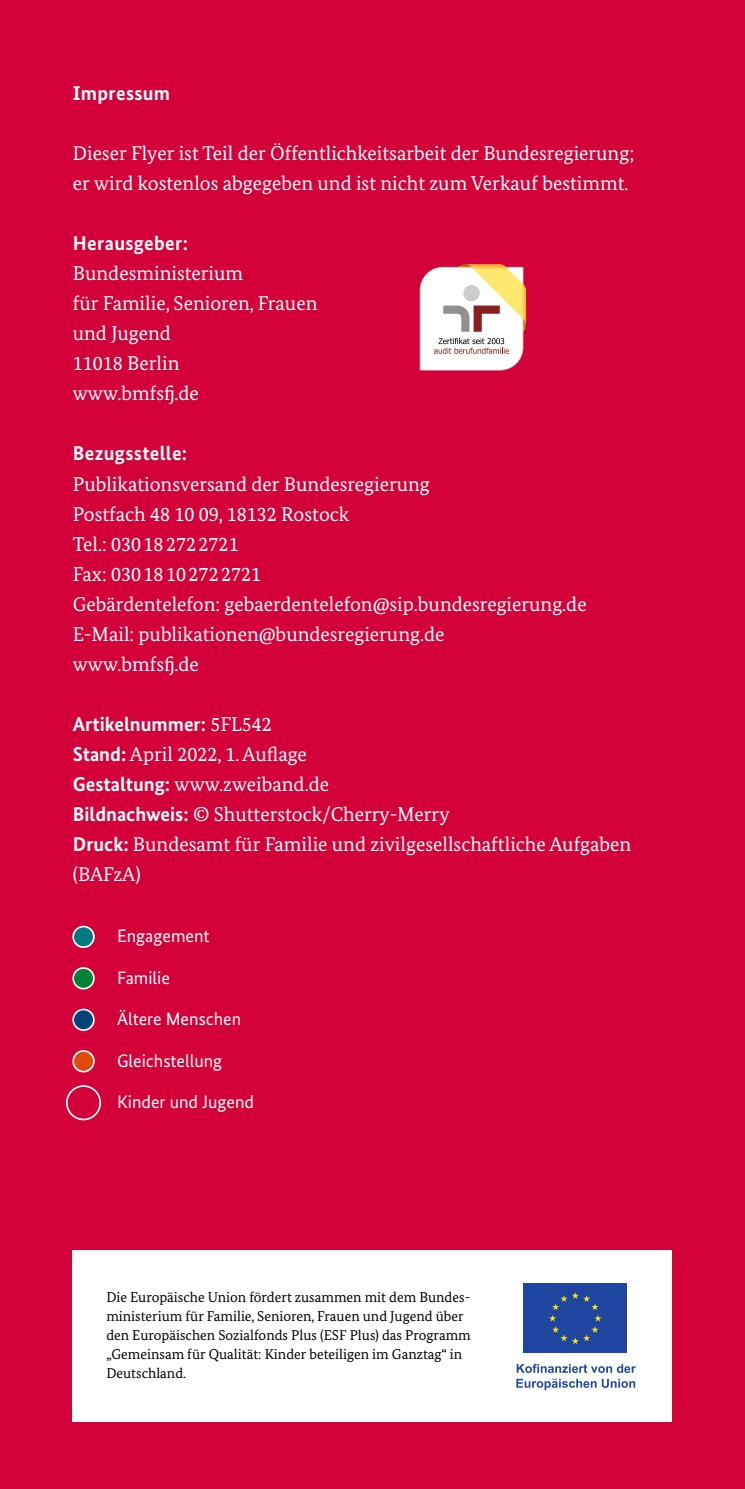
<style>
.page{position:relative;width:745px;height:1489px;background:#fff}
.page>*{position:absolute;margin:0;border:0;box-sizing:border-box;transform-origin:0 0}
.F-Impressum_F-03-P-FL{font:20px/30px "Bundes Serif";color:#fff}
.F-Impressum_F-02-H2-HL_2{font:700 20px "Bundes Sans";letter-spacing:.015em;color:#fff}
.F-Impressum_F-03-P-FL-2{font:700 20px "Bundes Sans";color:#fff}
.F-Impressum_F-01-H1-HL_1{font:700 20px "Bundes Sans";letter-spacing:.015em;color:#fff}
.t1{font:18px "Bundes Sans";color:#fff}
.Umschlag_A-03-P-Impressum_Serif_8pt{font:14.25px/19px "Bundes Serif";color:#000}
.s1{font-family:"Bundes Serif";font-weight:400}
.s2{font-family:"Bundes Sans";font-weight:700}
</style>
<div class="page">
<div style="left:0;top:0;width:744px;height:1488px;background:#d3003a"></div>
<svg style="left:744px;top:989px;width:1px;height:499px"></svg>
<svg style="left:419px;top:264px;width:107px;height:106px"></svg>
<svg style="left:72px;top:967px;width:23px;height:22px"></svg>
<svg style="left:72px;top:925px;width:23px;height:23px"></svg>
<svg style="left:72px;top:1008px;width:23px;height:22px"></svg>
<svg style="left:72px;top:1050px;width:23px;height:22px"></svg>
<svg style="left:66px;top:1085px;width:35px;height:35px"></svg>
<div style="left:72px;top:1249px;width:599px;height:171px;background:#fff"></div>
<div style="left:521px;top:1281px;width:108px;height:73px;background:linear-gradient(to bottom,#fff,#fff)"></div>
<div style="left:523px;top:1283px;width:104px;height:69px;background:#1e46a1"></div>
<svg style="left:549px;top:1292px;width:52px;height:52px"></svg>
<svg style="left:516px;top:1363px;width:119px;height:9px"></svg>
<svg style="left:516px;top:1378px;width:118px;height:11px"></svg>
<h1 class="F-Impressum_F-01-H1-HL_1" style="left:73px;top:81px;width:99px">Impressum</h1>
<p class="F-Impressum_F-03-P-FL" style="left:73px;top:138px;width:562px">Dieser Flyer ist Teil der Öffentlichkeitsarbeit der Bundesregierung; er wird kostenlos abgegeben und ist nicht zum Verkauf bestimmt.</p>
<h2 class="F-Impressum_F-02-H2-HL_2" style="left:73px;top:231px;width:117px">Herausgeber:</h2>
<p class="F-Impressum_F-03-P-FL" style="left:73px;top:258px;width:246px">Bundesministerium<br>für Familie, Senioren, Frauen und Jugend</p>
<p class="F-Impressum_F-03-P-FL" style="left:73px;top:348px;width:108px">11018 Berlin</p>
<p class="F-Impressum_F-03-P-FL" style="left:73px;top:378px;width:127px">www.bmfsfj.de</p>
<h2 class="F-Impressum_F-02-H2-HL_2" style="left:73px;top:441px;width:116px">Bezugsstelle:</h2>
<p class="F-Impressum_F-03-P-FL" style="left:73px;top:468px;width:358px">Publikationsversand der Bundesregierung</p>
<p class="F-Impressum_F-03-P-FL" style="left:73px;top:498px;width:278px">Postfach 48 10 09, 18132 Rostock</p>
<p class="F-Impressum_F-03-P-FL" style="left:73px;top:528px;width:167px">Tel.: 030182722721</p>
<p class="F-Impressum_F-03-P-FL" style="left:73px;top:558px;width:190px">Fax: 03018102722721</p>
<p class="F-Impressum_F-03-P-FL" style="left:73px;top:588px;width:515px">Gebärdentelefon: gebaerdentelefon@sip.bundesregierung.de</p>
<p class="F-Impressum_F-03-P-FL" style="left:73px;top:618px;width:373px">E-Mail: publikationen@bundesregierung.de</p>
<p class="F-Impressum_F-03-P-FL" style="left:73px;top:648px;width:127px">www.bmfsfj.de</p>
<p class="F-Impressum_F-03-P-FL-2" style="left:73px;top:711px;width:200px">Artikelnummer: <span class="s1">5FL542</span></p>
<p class="F-Impressum_F-03-P-FL" style="left:73px;top:738px;width:235px"><span class="s2">Stand:</span> April 2022, 1. Auflage</p>
<p class="F-Impressum_F-03-P-FL" style="left:73px;top:768px;width:257px"><span class="s2">Gestaltung:</span> www.zweiband.de</p>
<p class="F-Impressum_F-03-P-FL" style="left:73px;top:798px;width:378px"><span class="s2">Bildnachweis:</span> © Shutterstock/Cherry-Merry</p>
<p class="F-Impressum_F-03-P-FL" style="left:73px;top:828px;width:559px"><span class="s2">Druck:</span> Bundesamt für Familie und zivilgesellschaftliche Aufgaben (BAFzA)</p>
<p class="t1" style="left:117px;top:925px;width:94px">Engagement</p>
<p class="t1" style="left:117px;top:967px;width:54px">Familie</p>
<p class="t1" style="left:117px;top:1008px;width:126px">Ältere Menschen</p>
<p class="t1" style="left:117px;top:1050px;width:107px">Gleichstellung</p>
<p class="t1" style="left:117px;top:1091px;width:138px">Kinder und Jugend</p>
<p class="Umschlag_A-03-P-Impressum_Serif_8pt" style="left:106px;top:1287px;width:366px">Die Europäische Union fördert zusammen mit dem Bundes&shy;ministerium für Familie, Senioren, Frauen und Jugend über den Europäischen Sozialfonds Plus (ESF Plus) das Programm „Gemeinsam für Qualität: Kinder beteiligen im Ganztag“ in Deutschland.</p>
</div>
